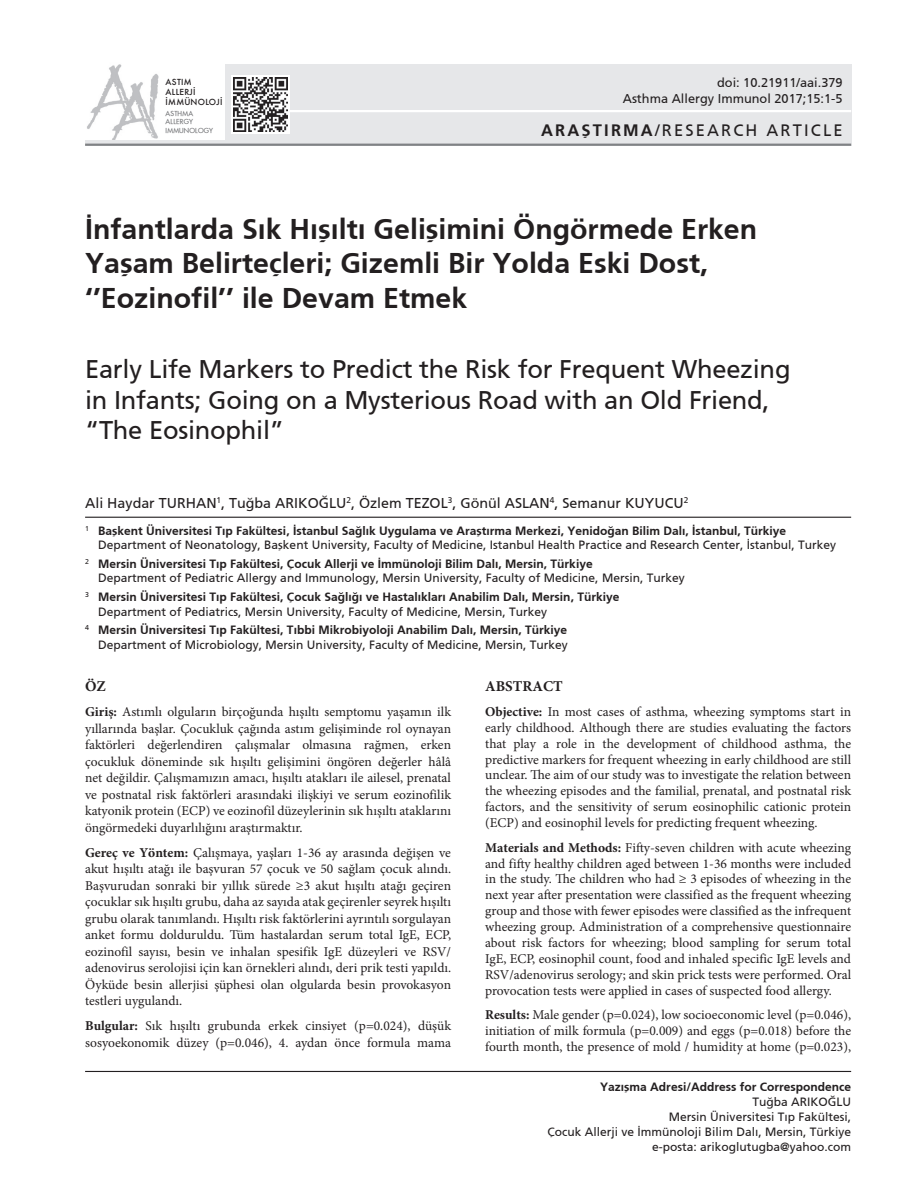
<style>
.page{position:relative;width:915px;height:1191px;background:#fff}
.page>*{position:absolute;margin:0;border:0;box-sizing:border-box;transform-origin:0 0}
.t1{font:700 28.5px/34.2px "Frutiger";color:#231f20}
.t2{font:25.5px/30.6px "Frutiger Roman";letter-spacing:-.01em;color:#231f20}
.t3{font:16.5px "Frutiger Roman";letter-spacing:.13em;color:#231f20}
.t4{font:700 15px "Minion Pro";color:#231f20}
.t5{font:14.25px "Frutiger Roman";color:#231f20}
.t6{font:13.5px/15.9px "Minion Pro";color:#231f20;text-align:justify}
.t7{font:12.75px/16.5px "Frutiger Roman";color:#231f20;text-align:right}
.t8{font:12px/15px "Frutiger Roman";color:#231f20;text-align:right}
.t9{font:700 12px "Frutiger";color:#231f20}
.t10{font:500 8.1px/9.8px "Futura";letter-spacing:.025em;color:#231f20}
.t11{font:6.75px/8.1px "Futura";letter-spacing:.025em;color:#6c6d70}
.s1{font-family:"Frutiger";font-weight:700}
.s2{font-weight:700}
</style>
<div class="page">
<div style="left:85px;top:64px;width:765px;height:81px;background:#e6e7e9"></div>
<hr style="left:85px;top:144px;width:765px;height:2px;background:#808285">
<hr style="left:85px;top:1071px;width:765px;height:1px;background:#231f20">
<hr style="left:283px;top:110px;width:567px;height:2px;background:#fff">
<svg style="left:231px;top:76px;width:58px;height:58px"></svg>
<img style="left:233px;top:78px;width:54px;height:54px">
<img style="left:85px;top:64px;width:140px;height:76px">
<hr style="left:85px;top:516px;width:765px;height:2px;background:#231f20">
<p class="t10" style="left:166px;top:77px;width:58px">ASTIM<br>ALLERJİ<br>İMMÜNOLOJİ</p>
<p class="t11" style="left:166px;top:110px;width:49px">ASTHMA<br>ALLERGY<br>IMMUNOLOGY</p>
<p class="t7" style="left:622px;top:74px;width:221px">doi: 10.21911/aai.379<br>Asthma Allergy Immunol 2017;15:1-5</p>
<p class="t3" style="left:541px;top:120px;width:303px"><span class="s1">ARAŞTIRMA</span>/RESEARCH ARTICLE</p>
<h1 class="t1" style="left:85px;top:212px;width:673px">İnfantlarda Sık Hışıltı Gelişimini Öngörmede Erken<br>Yaşam Belirteçleri; Gizemli Bir Yolda Eski Dost, ‘’Eozinofil’’ ile Devam Etmek</h1>
<h2 class="t2" style="left:85px;top:354px;width:706px">Early Life Markers to Predict the Risk for Frequent Wheezing in I nfants; Going on a Mysterious Road with an Old Friend, “The Eosinophil”</h2>
<p class="t5" style="left:85px;top:495px;width:604px">Ali Haydar TURHAN<sup>1</sup>, Tuğba Arıkoğlu<sup>2</sup>, Özlem Tezol<sup>3</sup>, Gönül Aslan <sup>4</sup>, Semanur Kuyucu<sup>2</sup></p>
<p class="t9" style="left:85px;top:523px;width:702px"><sup>1</sup> Başkent Üniversitesi Tıp Fakültesi, İstanbul Sağlık Uygulama ve Araştırma Merkezi, Yenidoğan Bilim Dalı, İstanbul, Türkiye</p>
<p class="t8" style="left:98px;top:537px;width:739px">Department of Neonatology, Başkent U niversity, Faculty of Medicine, Istanbul Health Practice and Research Center, İstanbul, Turkey</p>
<p class="t9" style="left:85px;top:556px;width:509px"><sup>2</sup> Mersin Üniversitesi Tıp Fakültesi, Çocuk Allerji ve İmmünoloji Bilim Dalı, Mersin, Türkiye</p>
<p class="t8" style="left:98px;top:570px;width:588px">Department of Pediatric Allergy and I mmunology, Mersin U niversity, Faculty of Medicine, Mersin, Turkey</p>
<p class="t9" style="left:85px;top:590px;width:535px"><sup>3</sup> Mersin Üniversitesi Tıp Fakültesi, Çocuk Sağlığı ve Hastalıkları Anabilim Dalı, Mersin, Türkiye</p>
<p class="t8" style="left:98px;top:604px;width:450px">Department of Pediatrics, Mersin U niversity, Faculty of Medicine, Mersin, Turkey</p>
<p class="t9" style="left:85px;top:623px;width:483px"><sup>4</sup> Mersin Üniversitesi Tıp Fakültesi, Tıbbi Mikrobiyoloji Anabilim Dalı, Mersin, Türkiye</p>
<p class="t8" style="left:98px;top:637px;width:471px">Department of Microbiology, Mersin U niversity, Faculty of Medicine, Mersin, Turkey</p>
<p class="t4" style="left:85px;top:676px;width:22px">ÖZ</p>
<p class="t6" style="left:85px;top:704px;width:367px;line-height:16.5px"><span class="s2">Giriş:</span> Astımlı olguların birçoğunda hışıltı semptomu yaşamın ilk yıllarında başlar. Çocukluk çağında astım gelişiminde rol oynayan faktörleri değerlendiren çalışmalar olmasına rağmen, erken çocukluk döneminde sık hışıltı gelişimini öngören değerler hâlâ net değildir. Çalışmamızın amacı, hışıltı atakları ile ailesel, prenatal ve postnatal risk faktörleri arasındaki ilişkiyi ve serum eozinofilik katyonik protein (ECP) ve eozinofil düzeylerinin sık hışıltı ataklarını öngörmedeki duyarlılığını araştırmaktır.</p>
<p class="t6" style="left:85px;top:844px;width:367px;line-height:16.5px"><span class="s2">Gereç ve Yöntem:</span> Çalışmaya, yaşları 1-36 ay arasında değişen ve akut hışıltı atağı ile başvuran 57 çocuk ve 50 sağlam çocuk alındı.<br>Başvurudan sonraki bir yıllık sürede ≥3 akut hışıltı atağı geçiren çocuklar sık hışıltı grubu, daha az sayıda atak geçirenler seyrek hışıltı grubu olarak tanımlandı. Hışıltı risk faktörlerini ayrıntılı sorgulayan anket formu dolduruldu. Tüm hastalardan serum total IgE, ECP, eozinofil sayısı, besin ve inhalan spesifik IgE düzeyleri ve RSV/ adenovirus serolojisi için kan örnekleri alındı, deri prik testi yapıldı.<br>Öyküde besin allerjisi şüphesi olan olgularda besin provokasyon testleri uygulandı.</p>
<p class="t6" style="left:85px;top:1018px;width:367px;line-height:16.5px"><span class="s2">Bulgular:</span> Sık hışıltı grubunda erkek cinsiyet (p=0.024), düşük sosyoekonomik düzey (p=0.046), 4. aydan önce formula mama</p>
<p class="t4" style="left:485px;top:676px;width:79px">ABSTRACT</p>
<p class="t6" style="left:485px;top:703px;width:367px"><span class="s2">Objective:</span> In most cases of asthma, wheezing symptoms start in early childhood. Although there are studies evaluating the factors that play a role in the development of childhood asthma, the predictive markers for frequent wheezing in early childhood are still unclear. The aim of our study was to investigate the relation between the wheezing episodes and the familial, prenatal, and postnatal risk factors, and the sensitivity of serum eosinophilic cationic protein (ECP) and eosinophil levels for predicting frequent wheezing.</p>
<p class="t6" style="left:485px;top:839px;width:367px"><span class="s2">Materials and Methods:</span> Fifty-seven children with acute wheezing and fifty healthy children aged between 1-36 months were included in the study. The children who had ≥ 3 episodes of wheezing in the next year after presentation were classified as the frequent wheezing group and those with fewer episodes were classified as the infrequent wheezing group. Administration of a comprehensive questionnaire about risk factors for wheezing; blood sampling for serum total IgE, ECP, eosinophil count, food and inhaled specific IgE levels and RSV/adenovirus serology; and skin prick tests were performed. Oral provocation tests were applied in cases of suspected food allergy.</p>
<p class="t6" style="left:485px;top:1007px;width:367px"><span class="s2">Results:</span> Male gender (p=0.024), low socioeconomic level (p=0.046), initiation of milk formula (p=0.009) and eggs (p=0.018) before the fourth month, the presence of mold / humidity at home (p=0.023),</p>
<p class="t9" style="left:600px;top:1079px;width:252px">Yazışma Adresi/Address for Correspondence</p>
<p class="t8" style="left:547px;top:1093px;width:305px">Tuğba Arıkoğlu<br>Mersin Üniversitesi Tıp Fakültesi,<br>Çocuk Allerji ve İmmünoloji Bilim Dalı, Mersin, Türkiye e-posta: arikoglutugba@yahoo.com</p>
</div>
